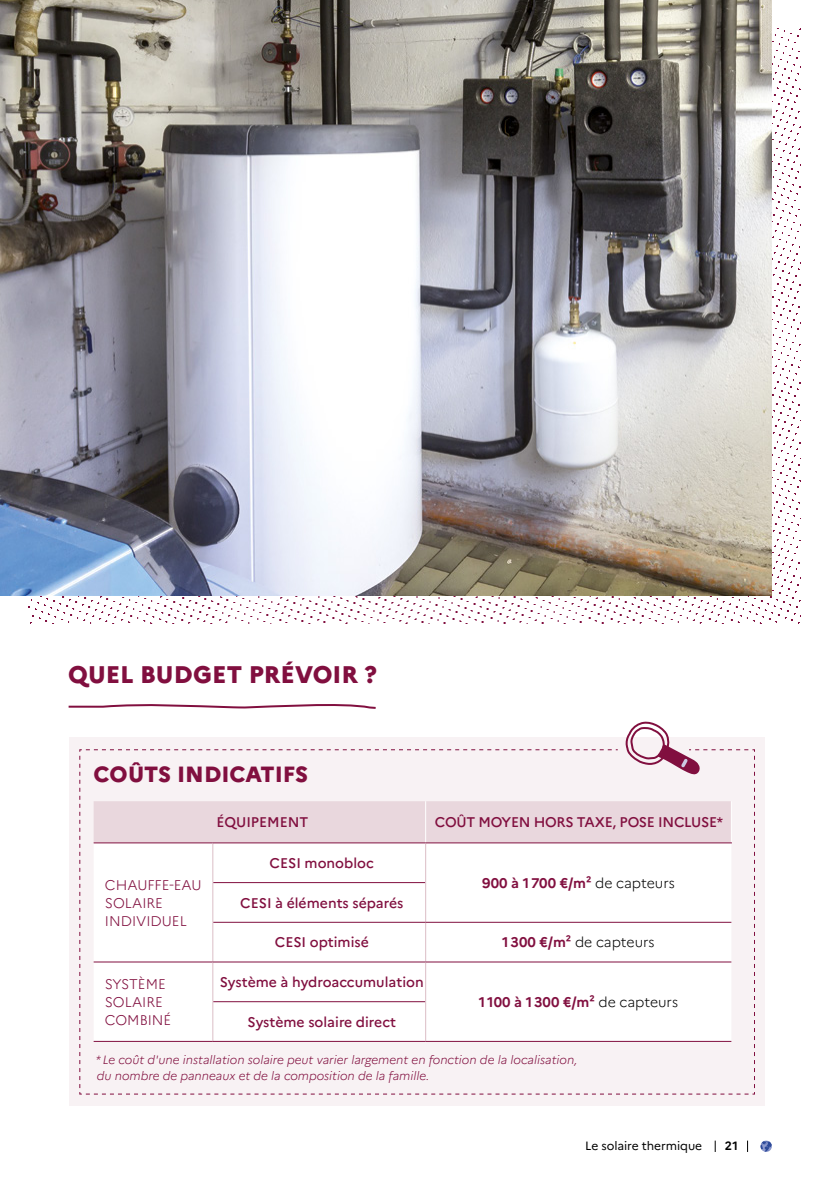
<style>
.page{position:relative;width:840px;height:1191px;background:#fff}
.page>*{position:absolute;margin:0;border:0;box-sizing:border-box;transform-origin:0 0}
.t1{font:800 24px "Marianne";color:#810f3f}
.t2{font:800 22px "Marianne";color:#810f3f}
.t3{font:500 14px "Marianne";color:#810f3f}
.t4{font:300 14px/18px "Marianne";color:#810f3f}
.t5{font:700 14px "Marianne";letter-spacing:.005em;color:#810f3f}
.t6{font:500 14px "Marianne";letter-spacing:-.02em;color:#810f3f}
.t7{font:300 14px "Marianne";letter-spacing:-.005em;color:#000}
.t8{font:italic 300 12px/16px "Marianne";color:#810f3f}
.t9{font:12px "Marianne";letter-spacing:-.005em;color:#000}
.t10{font:700 12px "Marianne";color:#000}
.s1{font-weight:300;color:#000}
.s2{font-weight:700;color:#810f3f}
</style>
<div class="page">
<img style="left:28px;top:28px;width:771px;height:596px">
<svg style="left:68px;top:704px;width:308px;height:5px"></svg>
<img style="left:0;top:0;width:771px;height:595px">
<div style="left:69px;top:737px;width:695px;height:369px;background:#f8f2f4"></div>
<svg style="left:79px;top:721px;width:675px;height:373px"></svg>
<div style="left:94px;top:843px;width:637px;height:198px;background:#fff"></div>
<hr style="left:425px;top:801px;width:1px;height:41px;background:#fff">
<hr style="left:730px;top:801px;width:1px;height:41px;background:#fff">
<hr style="left:94px;top:842px;width:119px;height:1px;background:#810f3f">
<hr style="left:212px;top:843px;width:1px;height:39px;background:#dbbec6">
<hr style="left:213px;top:842px;width:212px;height:1px;background:#810f3f">
<hr style="left:425px;top:843px;width:1px;height:39px;background:#dbbec6">
<hr style="left:425px;top:842px;width:306px;height:1px;background:#810f3f">
<hr style="left:212px;top:882px;width:1px;height:40px;background:#dbbec6">
<hr style="left:213px;top:882px;width:212px;height:1px;background:#810f3f">
<hr style="left:425px;top:882px;width:1px;height:39px;background:#dbbec6">
<hr style="left:212px;top:922px;width:1px;height:39px;background:#dbbec6">
<hr style="left:213px;top:921px;width:212px;height:1px;background:#810f3f">
<hr style="left:425px;top:922px;width:1px;height:39px;background:#dbbec6">
<hr style="left:425px;top:921px;width:306px;height:1px;background:#810f3f">
<hr style="left:94px;top:961px;width:119px;height:1px;background:#810f3f">
<hr style="left:212px;top:962px;width:1px;height:39px;background:#dbbec6">
<hr style="left:213px;top:961px;width:212px;height:1px;background:#810f3f">
<hr style="left:425px;top:962px;width:1px;height:39px;background:#dbbec6">
<hr style="left:425px;top:961px;width:306px;height:1px;background:#810f3f">
<hr style="left:94px;top:1041px;width:119px;height:1px;background:#810f3f">
<hr style="left:212px;top:1001px;width:1px;height:40px;background:#dbbec6">
<hr style="left:213px;top:1001px;width:212px;height:1px;background:#810f3f">
<hr style="left:213px;top:1041px;width:212px;height:1px;background:#810f3f">
<hr style="left:425px;top:1001px;width:1px;height:40px;background:#dbbec6">
<hr style="left:425px;top:1041px;width:306px;height:1px;background:#810f3f">
<svg style="left:760px;top:1140px;width:11px;height:12px"></svg>
<svg style="left:714px;top:1140px;width:1px;height:12px"></svg>
<h1 class="t1" style="left:68px;top:655px;width:310px">QUEL BUDGET PRÉVOIR ?</h1>
<h2 class="t2" style="left:94px;top:757px;width:216px">COÛTS INDICATIFS</h2>
<p class="t3" style="left:216px;top:811px;width:93px">ÉQUIPEMENT</p>
<p class="t6" style="left:435px;top:811px;width:289px">COÛT MOYEN HORS TAXE, POSE INCLUSE*</p>
<p class="t4" style="left:105px;top:874px;width:98px">CHAUFFE-EAU<br>SOLAIRE<br>INDIVIDUEL</p>
<p class="t3" style="left:269px;top:852px;width:106px">CESI monobloc</p>
<p class="t5" style="left:482px;top:872px;width:194px">900 à 1 700 €/m² <span class="s1">de capteurs</span></p>
<p class="t3" style="left:240px;top:892px;width:165px">CESI à éléments séparés</p>
<p class="t3" style="left:275px;top:931px;width:95px">CESI optimisé</p>
<p class="t7" style="left:502px;top:931px;width:154px"><span class="s2">1 300 €/m²</span> de capteurs</p>
<p class="t4" style="left:105px;top:973px;width:68px">SYSTÈME<br>SOLAIRE<br>COMBINÉ</p>
<p class="t3" style="left:220px;top:971px;width:205px">Système à hydroaccumulation</p>
<p class="t5" style="left:478px;top:991px;width:201px">1 100 à 1 300 €/m² <span class="s1">de capteurs</span></p>
<p class="t3" style="left:247px;top:1011px;width:150px">Système solaire direct</p>
<p class="t8" style="left:96px;top:1050px;width:483px">* Le coût d'une installation solaire peut varier largement en fonction de la localisation, du nombre de panneaux et de la composition de la famille.</p>
<p class="t9" style="left:585px;top:1137px;width:118px">Le solaire thermique</p>
<p class="t10" style="left:724px;top:1136px;width:15px">21</p>
</div>
